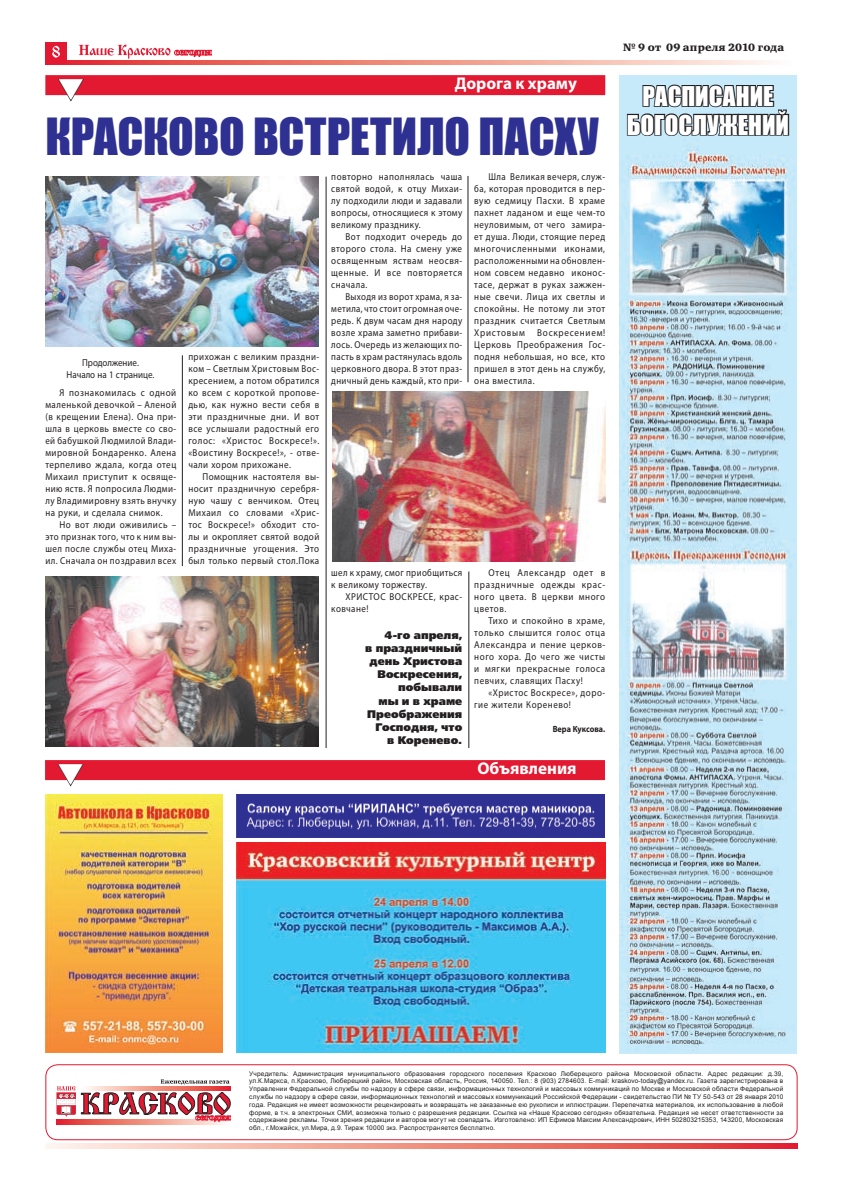
<style>
.page{position:relative;width:842px;height:1191px;background:#fff}
.page>*{position:absolute;margin:0;border:0;box-sizing:border-box;transform-origin:0 0}
.t1{font:47px "Impact";letter-spacing:-.005em;color:#2e3092}
.t2{font:25px "Impact";color:#fff}
.t3{font:700 17px "Myriad Pro";color:#fff}
.t4{font:11px/13.2px "Free Set Black C";letter-spacing:.005em;color:#231f20;text-align:right}
.t5{font:11px "Charter Black C";letter-spacing:.01em;color:#231f20}
.t6{font:10px/12px "Myriad Pro";letter-spacing:.05em;color:#231f20;text-align:justify;scale:.91 1}
.t7{font:10px/12px "Myriad Pro";letter-spacing:.05em;color:#231f20;text-align:justify;scale:.9 1}
.t8{font:10px/12px "Myriad Pro";letter-spacing:.05em;color:#231f20;text-align:justify;scale:.89 1}
.t9{font:10px/12px "Myriad Pro";color:#231f20;text-align:center;scale:.9 1}
.t10{font:700 9px "Myriad Pro";color:#231f20;scale:.9 1}
.t11{font:6.5px/7.8px "Arial";letter-spacing:.03em;color:#231f20;text-align:justify}
</style>
<div class="page">
<div style="left:45px;top:1064px;width:753px;height:76px;border:1px solid #e21931;border-radius:12px"></div>
<img style="left:67px;top:60px;width:704px;height:4px">
<div style="left:45px;top:43px;width:22px;height:21px;background:#e21931"></div>
<svg style="left:79px;top:45px;width:133px;height:14px"></svg>
<svg style="left:52px;top:46px;width:8px;height:12px"></svg>
<img style="left:45px;top:1143px;width:752px;height:5px">
<img style="left:57px;top:1121px;width:168px;height:3px">
<svg style="left:56px;top:1079px;width:175px;height:42px"></svg>
<img style="left:619px;top:75px;width:177px;height:978px">
<svg style="left:626px;top:75px;width:164px;height:73px;background:#92a9b4"></svg>
<div style="left:45px;top:760px;width:560px;height:20px;background:#e21931"></div>
<div style="left:45px;top:75px;width:560px;height:20px;background:#e21931"></div>
<img style="left:45px;top:795px;width:177px;height:257px">
<img style="left:237px;top:795px;width:368px;height:42px">
<img style="left:237px;top:842px;width:368px;height:210px">
<img style="left:45px;top:182px;width:273px;height:164px">
<img style="left:45px;top:576px;width:273px;height:170px">
<img style="left:332px;top:391px;width:273px;height:171px">
<hr style="left:182px;top:355px;width:1px;height:211px;background:#231f20">
<hr style="left:326px;top:177px;width:1px;height:571px;background:#231f20">
<hr style="left:468px;top:176px;width:1px;height:206px;background:#231f20">
<hr style="left:469px;top:571px;width:1px;height:177px;background:#231f20">
<svg style="left:57px;top:764px;width:27px;height:23px"></svg>
<svg style="left:45px;top:78px;width:558px;height:104px"></svg>
<h3 class="t3" style="left:455px;top:73px;width:124px">Дорога к храму</h3>
<h1 class="t1" style="left:45px;top:100px;width:75px">красково</h1>
<h1 class="t1" style="left:253px;top:100px;width:348px">встретило пасху</h1>
<h3 class="t9" style="left:67px;top:356px;width:99px">Продолжение.<br>Начало на 1 странице.</h3>
<p class="t6" style="left:45px;top:386px;width:145px;text-indent:14px">Я познакомилась с одной маленькой девочкой – Аленой (в крещении Елена). Она при&shy;шла в церковь вместе со сво&shy;ей бабушкой Людмилой Влади&shy;мировной Бондаренко. Алена терпеливо ждала, когда отец Михаил приступит к освяще&shy;нию яств. Я попросила Людми&shy;лу Владимировну взять внучку на руки, и сделала снимок.</p>
<h3 class="t6" style="left:45px;top:518px;width:145px;text-indent:14px">Но вот люди оживились – это признак того, что к ним вы&shy;шел после службы отец Миха&shy;ил. Сначала он поздравил всех</h3>
<p class="t7" style="left:188px;top:350px;width:147px">прихожан с великим праздни&shy;ком – Светлым Христовым Вос&shy;кресением, а потом обратился ко всем с короткой пропове&shy;дью, как нужно вести себя в эти праздничные дни. И вот все услышали радостный его голос: «Христос Воскресе!». «Воистину Воскресе!», - отве&shy;чали хором прихожане.</p>
<h3 class="t6" style="left:188px;top:470px;width:145px;text-indent:14px">Помощник настоятеля вы&shy;носит праздничную серебря&shy;ную чашу с венчиком. Отец Михаил со словами «Хрис&shy;тос Воскресе!» обходит сто&shy;лы и окропляет святой водой праздничные угощения. Это был только первый стол.Пока</h3>
<h3 class="t6" style="left:331px;top:170px;width:145px">повторно наполнялась чаша святой водой, к отцу Михаи&shy;лу подходили люди и задавали вопросы, относящиеся к этому великому празднику.</h3>
<h3 class="t6" style="left:331px;top:230px;width:145px;text-indent:14px">Вот подходит очередь до второго стола. На смену уже освященным яствам неосвя&shy;щенные. И все повторяется сначала.</h3>
<p class="t8" style="left:331px;top:290px;width:149px;text-indent:14px">Выходя из ворот храма, я за&shy;метила, что стоит огромная оче&shy;редь. К двум часам дня народу возле храма заметно прибави&shy;лось. Очередь из желающих по&shy;пасть в храм растянулась вдоль церковного двора. В этот праз&shy;дничный день каждый, кто при-</p>
<p class="t7" style="left:474px;top:170px;width:147px;text-indent:14px">Шла Великая вечеря, служ&shy;ба, которая проводится в пер&shy;вую седмицу Пасхи. В храме пахнет ладаном и еще чем-то неуловимым, от чего замира&shy;ет душа. Люди, стоящие перед многочисленными иконами, расположенными на обновлен&shy;ном совсем недавно иконос&shy;тасе, держат в руках зажжен&shy;ные свечи. Лица их светлы и спокойны. Не потому ли этот праздник считается Светлым Христовым Воскресением!<br>Церковь Преображения Гос&shy;подня небольшая, но все, кто пришел в этот день на службу, она вместила.</p>
<h3 class="t8" style="left:331px;top:566px;width:149px">шел к храму, смог приобщиться к великому торжеству.</h3>
<h3 class="t6" style="left:331px;top:590px;width:145px;text-indent:14px">ХРИСТОС ВОСКРЕСЕ, крас&shy;ковчане!</h3>
<h3 class="t4" style="left:365px;top:628px;width:99px">4-го апреля,<br>в праздничный день Христова<br>Воскресения, побывали<br>мы и в храме<br>Преображения<br>Господня, что<br>в Коренево.</h3>
<h3 class="t6" style="left:474px;top:566px;width:145px;text-indent:14px">Отец Александр одет в праздничные одежды крас&shy;ного цвета. В церкви много цветов.</h3>
<h3 class="t6" style="left:474px;top:614px;width:145px;text-indent:14px">Тихо и спокойно в храме, только слышится голос отца Александра и пение церков&shy;ного хора. До чего же чисты и мягки прекрасные голоса певчих, славящих Пасху!</h3>
<h3 class="t7" style="left:474px;top:686px;width:147px;text-indent:14px">«Христос Воскресе», доро&shy;гие жители Коренево!</h3>
<h3 class="t10" style="left:553px;top:723px;width:60px">Вера Куксова.</h3>
<h3 class="t3" style="left:477px;top:757px;width:101px">Объявления</h3>
<h3 class="t5" style="left:623px;top:41px;width:162px">№ 9 от 09 апреля 2010 года</h3>
<h2 class="t2" style="left:642px;top:77px;width:67px">Расписание</h2>
<h2 class="t2" style="left:627px;top:105px;width:14px">богос</h2>
<h2 class="t2" style="left:692px;top:105px;width:30px">лужени</h2>
<h2 class="t2" style="left:776px;top:105px;width:15px">й</h2>
<p class="t11" style="left:249px;top:1069px;width:536px">Учредитель: Администрация муниципального образования городского поселения Красково Люберецкого района Московской области. Адрес редакции: д.39, ул.К.Маркса, п.Красково, Люберецкий район, Московская область, Россия, 140050. Тел.: 8 (903) 2784603. E-mail: kraskovo-today@yandex.ru. Газета зарегистрирована в Управлении Федеральной службы по надзору в сфере связи, информационных технологий и массовых коммуникаций по Москве и Московской области Федеральной службы по надзору в сфере связи, информационных технологий и массовых коммуникаций Российской Федерации - свидетельство ПИ № ТУ 50-543 от 28 января 2010 года. Редакция не имеет возможности рецензировать и возвращать не заказанные ею рукописи и иллюстрации. Перепечатка материалов, их использование в любой форме, в т.ч. в электроных СМИ, возможна только с разрешения редакции. Ссылка на «Наше Красково сегодня» обязательна. Редакция не несет ответственности за содержание рекламы. Точки зрения редакции и авторов могут не совпадать. Изготовлено: ИП Ефимов Максим Александрович, ИНН 502803215353, 143200, Московская обл., г.Можайск, ул.Мира, д.9. Тираж 10000 экз. Распространяется бесплатно.</p>
</div>
